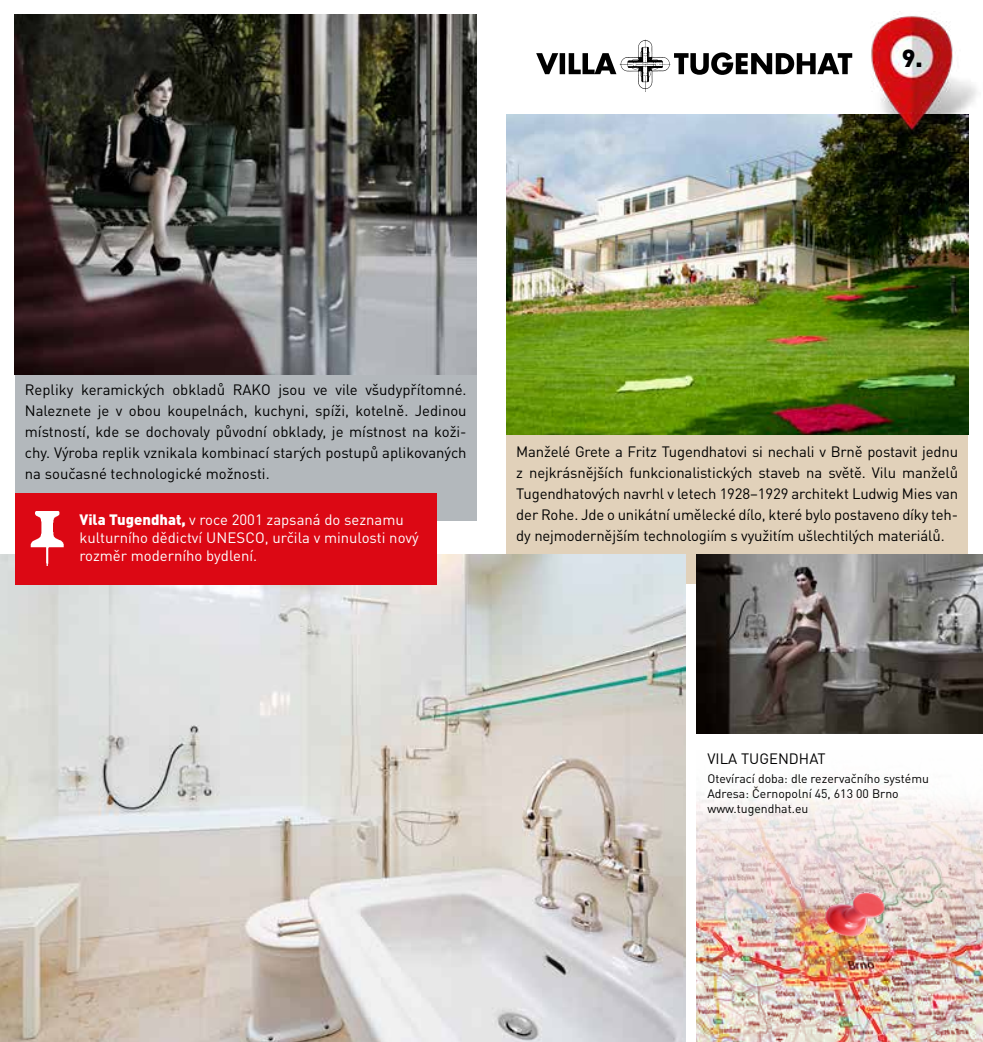
<style>
.page{position:relative;width:983px;height:1042px;background:#fff}
.page>*{position:absolute;margin:0;border:0;box-sizing:border-box;transform-origin:0 0}
.t1{font:900 24.5px "DIN Pro";color:#000}
.t2{font:14.88px/21px "DIN Pro";letter-spacing:-.01em;color:#000;text-align:justify}
.t3{font:14.88px/17.8px "DIN Pro";color:#fff}
.t4{font:12.25px/14.7px "DIN Pro";color:#000}
.s1{font-weight:900}
</style>
<div class="page">
<div style="left:506px;top:411px;width:461px;height:172px;background:#e1d1ba"></div>
<div style="left:15px;top:348px;width:461px;height:173px;background:#b3b8bc"></div>
<img style="left:15px;top:15px;width:461px;height:360px">
<img style="left:506px;top:114px;width:461px;height:321px">
<img style="left:696px;top:554px;width:286px;height:179px">
<img style="left:0;top:554px;width:685px;height:488px">
<div style="left:15px;top:493px;width:422px;height:91px;background:#dc0814"></div>
<svg style="left:536px;top:39px;width:314px;height:53px"></svg>
<img style="left:30px;top:512px;width:34px;height:54px">
<img style="left:850px;top:11px;width:127px;height:140px">
<img style="left:696px;top:792px;width:286px;height:250px">
<h1 class="t1" style="left:901px;top:41px;width:22px">9.</h1>
<p class="t2" style="left:25px;top:378px;width:443px">Repliky keramických obkladů RAKO jsou ve vile všudypřítomné.<br>Naleznete je v obou koupelnách, kuchyni, spíži, kotelně. Jedinou místností, kde se dochovaly původní obklady, je místnost na koži&shy;chy. Výroba replik vznikala kombinací starých postupů aplikovaných na současné technologické možnosti.</p>
<p class="t3" style="left:79px;top:510px;width:341px"><span class="s1">Vila Tugendhat,</span> v roce 2001 zapsaná do seznamu kulturního dědictví UNESCO, určila v minulosti nový rozměr moderního bydlení.</p>
<p class="t2" style="left:516px;top:440px;width:443px">Manželé Grete a Fritz Tugendhatovi si nechali v Brně postavit jednu z nejkrásnějších funkcionalistických staveb na světě. Vilu manželů Tugendhatových navrhl v letech 1928–1929 architekt Ludwig Mies van der Rohe. Jde o unikátní umělecké dílo, které bylo postaveno díky teh&shy;dy nejmodernějším technologiím s využitím ušlechtilých materiálů.</p>
<p class="t2" style="left:707px;top:747px;width:120px">VILA TUGENDHAT</p>
<p class="t4" style="left:707px;top:771px;width:223px">Otevírací doba: dle rezervačního systému<br>Adresa: Černopolní 45, 613 00 Brno www.tugendhat.eu</p>
</div>
